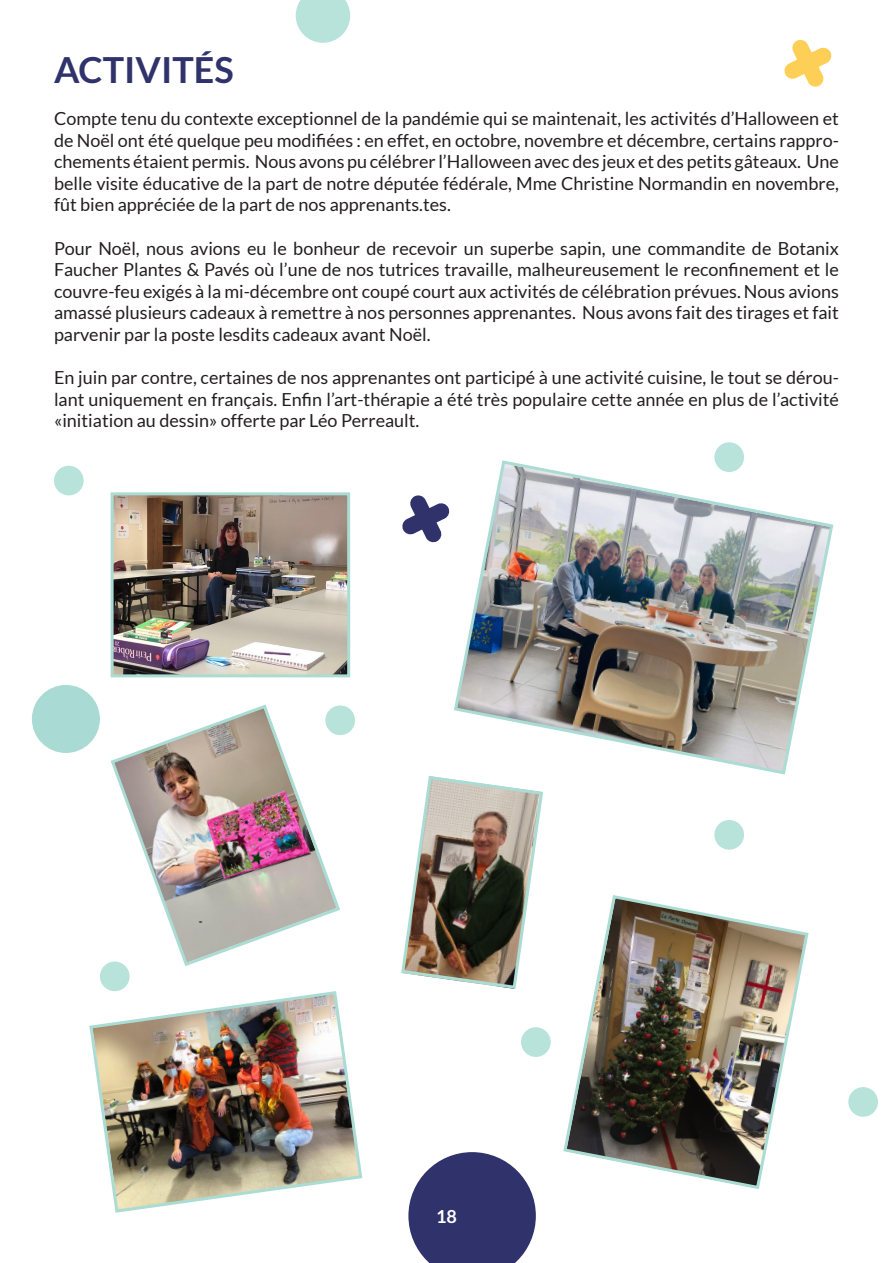
<style>
.page{position:relative;width:893px;height:1263px;background:#fff}
.page>*{position:absolute;margin:0;border:0;box-sizing:border-box;transform-origin:0 0}
.TITRE_1{font:700 36px "Lato";color:#30336b}
.t1{font:18px/21.6px "Lato";color:#231f20;text-align:justify}
.t2{font:700 18px "Lato";color:#fff}
</style>
<div class="page">
<div style="left:714px;top:442px;width:30px;height:30px;background:#b8e3db;border-radius:50%"></div>
<img style="left:115px;top:496px;width:231px;height:177px">
<div style="left:111px;top:492px;width:239px;height:185px;border:3px solid #aadcd4"></div>
<img style="left:563px;top:895px;width:246px;height:294px">
<img style="left:401px;top:776px;width:142px;height:213px">
<img style="left:89px;top:989px;width:274px;height:224px">
<img style="left:110px;top:704px;width:230px;height:262px">
<img style="left:454px;top:459px;width:380px;height:316px">
<svg style="left:408px;top:1152px;width:128px;height:111px"></svg>
<div style="left:714px;top:820px;width:30px;height:30px;background:#b8e3db;border-radius:50%"></div>
<svg style="left:402px;top:495px;width:48px;height:48px"></svg>
<svg style="left:784px;top:40px;width:48px;height:47px"></svg>
<div style="left:32px;top:685px;width:68px;height:68px;background:#a9dbd4;border-radius:50%"></div>
<div style="left:100px;top:961px;width:30px;height:30px;background:#b8e3db;border-radius:50%"></div>
<div style="left:325px;top:705px;width:30px;height:30px;background:#b8e3db;border-radius:50%"></div>
<div style="left:521px;top:1027px;width:30px;height:30px;background:#b8e3db;border-radius:50%"></div>
<div style="left:54px;top:466px;width:30px;height:29px;background:#b8e3db;border-radius:50%"></div>
<div style="left:848px;top:1087px;width:30px;height:30px;background:#b8e3db;border-radius:50%"></div>
<svg style="left:296px;top:0;width:54px;height:43px;background:#c3e7e0"></svg>
<p class="TITRE_1" style="left:54px;top:49px;width:181px">ACTIVITÉS</p>
<p class="t1" style="left:54px;top:108px;width:786px">Compte tenu du contexte exceptionnel de la pandémie qui se maintenait, les activités d’Halloween et de Noël ont été quelque peu modifiées : en effet, en octobre, novembre et décembre, certains rappro&shy;chements étaient permis. Nous avons pu célébrer l’Halloween avec des jeux et des petits gâteaux. Une belle visite éducative de la part de notre députée fédérale, Mme Christine Normandin en novembre, fût bien appréciée de la part de nos apprenants.tes.</p>
<p class="t1" style="left:54px;top:237px;width:786px">Pour Noël, nous avions eu le bonheur de recevoir un superbe sapin, une commandite de Botanix Faucher Plantes &amp; Pavés où l’une de nos tutrices travaille, malheureusement le reconfinement et le couvre-feu exigés à la mi-décembre ont coupé court aux activités de célébration prévues. Nous avions amassé plusieurs cadeaux à remettre à nos personnes apprenantes. Nous avons fait des tirages et fait parvenir par la poste lesdits cadeaux avant Noël.</p>
<p class="t1" style="left:54px;top:367px;width:786px">En juin par contre, certaines de nos apprenantes ont participé à une activité cuisine, le tout se dérou&shy;lant uniquement en français. Enfin l’art-thérapie a été très populaire cette année en plus de l’activité «initiation au dessin» offerte par Léo Perreault.</p>
<p class="t2" style="left:436px;top:1206px;width:22px">18</p>
</div>
